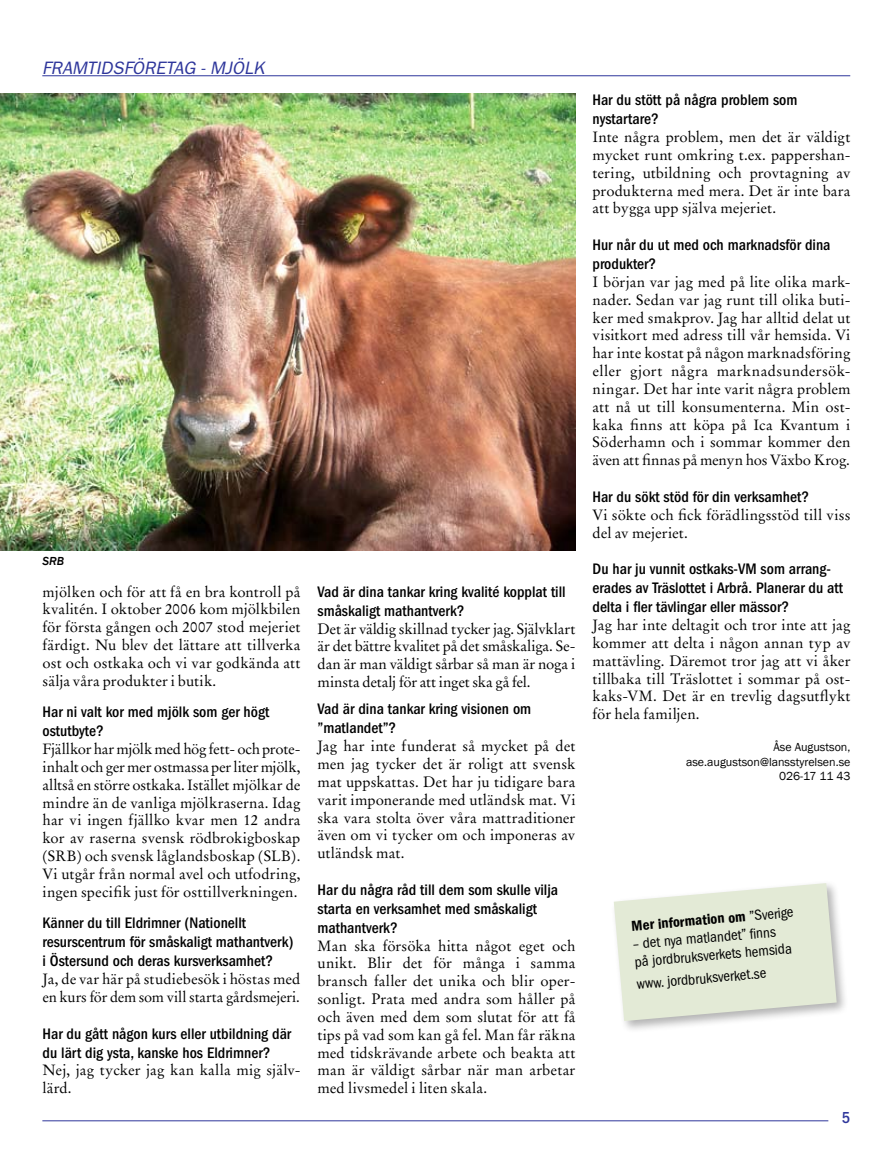
<style>
.page{position:relative;width:893px;height:1170px;background:#fff}
.page>*{position:absolute;margin:0;border:0;box-sizing:border-box;transform-origin:0 0}
.t1{font:italic 18px "Franklin Gothic";color:#2e369b}
.t2{font:500 condensed 16.5px "Franklin Gothic";color:#2e369b}
.t3{font:500 condensed 15.75px/18.9px "Franklin Gothic";color:#000}
.t4{font:condensed 15px/18px "Franklin Gothic";color:#000}
.t5{font:600 condensed 15px "Franklin Gothic";color:#000}
.t6{font:14.85px/17.9px "Stempel Garamond";letter-spacing:.005em;color:#000;text-align:justify}
.t7{font:12px/14.4px "Franklin Gothic";color:#000;text-align:right}
.t8{font:italic 500 12px "Franklin Gothic";color:#000}
.s1{font-weight:400}
</style>
<div class="page">
<div style="left:610px;top:879px;width:246px;height:160px;background:#000;opacity:.3"></div>
<svg style="left:614px;top:883px;width:223px;height:137px;background:#e4ead9"></svg>
<hr style="left:42px;top:1120px;width:786px;height:1px;background:#2e369b">
<img style="left:0;top:94px;width:575px;height:457px">
<hr style="left:42px;top:75px;width:808px;height:1px;background:#2e369b">
<p class="t1" style="left:42px;top:58px;width:223px">FRAMTIDSFÖRETAG - MJÖLK</p>
<p class="t8" style="left:43px;top:553px;width:23px">SRB</p>
<p class="t6" style="left:43px;top:582px;width:259px">mjölken och för att få en bra kontroll på kvalitén. I oktober 2006 kom mjölkbilen för första gången och 2007 stod mejeriet färdigt. Nu blev det lättare att tillverka ost och ostkaka och vi var godkända att sälja våra produkter i butik.</p>
<p class="t3" style="left:43px;top:702px;width:228px">Har ni valt kor med mjölk som ger högt ostutbyte?</p>
<p class="t6" style="left:43px;top:740px;width:259px">Fjällkor har mjölk med hög fett- och prote&shy;inhalt och ger mer ostmassa per liter mjölk, alltså en större ostkaka. Istället mjölkar de mindre än de vanliga mjölkraserna. Idag har vi ingen fjällko kvar men 12 andra kor av raserna svensk rödbrokigboskap (SRB) och svensk låglandsboskap (SLB).<br>Vi utgår från normal avel och utfodring, ingen specifik just för osttillverkningen.</p>
<p class="t3" style="left:43px;top:913px;width:253px">Känner du till Eldrimner (Nationellt resurscentrum för småskaligt mathantverk) i Östersund och deras kursverksamhet?</p>
<p class="t6" style="left:43px;top:970px;width:259px">Ja, de var här på studiebesök i höstas med en kurs för dem som vill starta gårdsmejeri.</p>
<p class="t3" style="left:43px;top:1024px;width:250px">Har du gått någon kurs eller utbildning där du lärt dig ysta, kanske hos Eldrimner?</p>
<p class="t6" style="left:43px;top:1061px;width:259px">Nej, jag tycker jag kan kalla mig själv&shy;lärd.</p>
<p class="t3" style="left:317px;top:582px;width:250px">Vad är dina tankar kring kvalité kopplat till småskaligt mathantverk?</p>
<p class="t6" style="left:317px;top:619px;width:259px">Det är väldig skillnad tycker jag. Självklart är det bättre kvalitet på det småskaliga. Se&shy;dan är man väldigt sårbar så man är noga i minsta detalj för att inget ska gå fel.</p>
<p class="t3" style="left:317px;top:699px;width:215px">Vad är dina tankar kring visionen om ”matlandet”?</p>
<p class="t6" style="left:317px;top:737px;width:259px">Jag har inte funderat så mycket på det men jag tycker det är roligt att svensk mat uppskattas. Det har ju tidigare bara varit imponerande med utländsk mat. Vi ska vara stolta över våra mattraditioner även om vi tycker om och imponeras av utländsk mat.</p>
<p class="t3" style="left:317px;top:880px;width:242px">Har du några råd till dem som skulle vilja starta en verksamhet med småskaligt mathantverk?</p>
<p class="t6" style="left:317px;top:936px;width:259px">Man ska försöka hitta något eget och unikt. Blir det för många i samma bransch faller det unika och blir oper&shy;sonligt. Prata med andra som håller på och även med dem som slutat för att få tips på vad som kan gå fel. Man får räkna med tidskrävande arbete och beakta att man är väldigt sårbar när man arbetar med livsmedel i liten skala.</p>
<p class="t3" style="left:592px;top:91px;width:207px">Har du stött på några problem som nystartare?</p>
<p class="t6" style="left:592px;top:128px;width:259px">Inte några problem, men det är väldigt mycket runt omkring t.ex. pappershan&shy;tering, utbildning och provtagning av produkterna med mera. Det är inte bara att bygga upp själva mejeriet.</p>
<p class="t3" style="left:592px;top:236px;width:240px">Hur når du ut med och marknadsför dina produkter?</p>
<p class="t6" style="left:592px;top:273px;width:259px">I början var jag med på lite olika mark&shy;nader. Sedan var jag runt till olika buti&shy;ker med smakprov. Jag har alltid delat ut visitkort med adress till vår hemsida. Vi har inte kostat på någon marknadsföring eller gjort några marknadsundersök&shy;ningar. Det har inte varit några problem att nå ut till konsumenterna. Min ost&shy;kaka finns att köpa på Ica Kvantum i Söderhamn och i sommar kommer den även att finnas på menyn hos Växbo Krog.</p>
<p class="t3" style="left:592px;top:487px;width:218px">Har du sökt stöd för din verksamhet?</p>
<p class="t6" style="left:592px;top:506px;width:259px">Vi sökte och fick förädlingsstöd till viss del av mejeriet.</p>
<p class="t3" style="left:592px;top:560px;width:252px">Du har ju vunnit ostkaks-VM som arrang&shy;erades av Träslottet i Arbrå. Planerar du att delta i fler tävlingar eller mässor?</p>
<p class="t6" style="left:592px;top:616px;width:259px">Jag har inte deltagit och tror inte att jag kommer att delta i någon annan typ av mattävling. Däremot tror jag att vi åker tillbaka till Träslottet i sommar på ost&shy;kaks-VM. Det är en trevlig dagsutflykt för hela familjen.</p>
<p class="t7" style="left:686px;top:740px;width:166px">Åse Augustson, ase.augustson@lansstyrelsen.se<br>026-17 11 43</p>
<p class="t5" style="left:631px;top:917px;width:164px;rotate:-5deg">Mer information om <span class="s1">”Sverige</span></p>
<p class="t4" style="left:632px;top:935px;width:159px;rotate:-5deg">– det nya matlandet” fi nns på jordbruksverkets hemsida</p>
<p class="t4" style="left:636px;top:975px;width:132px;rotate:-5deg">www. jordbruksverket.se</p>
<p class="t2" style="left:842px;top:1107px;width:10px">5</p>
</div>
